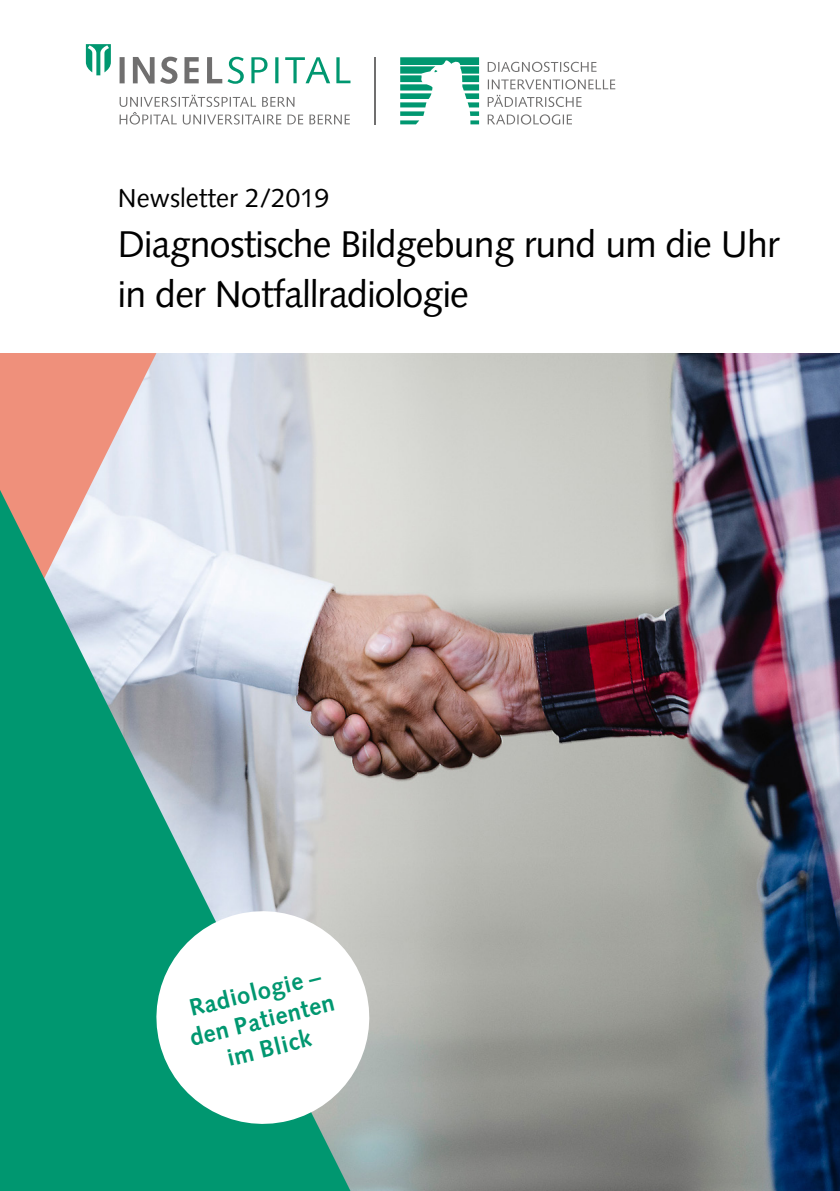
<style>
.page{position:relative;width:840px;height:1191px;background:#fff}
.page>*{position:absolute;margin:0;border:0;box-sizing:border-box;transform-origin:0 0}
.Broschürentitel_21pt{font:37.4px/50px "Syntax LT Pro";letter-spacing:-.02em;color:#000}
.Spitzmarken_Cover_13{font:26px "Syntax LT Pro";color:#000}
.UG_Titel_70__schwarz{font:700 24px "Syntax LT Pro";color:#009770}
</style>
<div class="page">
<img style="left:156px;top:353px;width:683px;height:838px">
<svg style="left:0;top:353px;width:156px;height:137px;background:#eca394"></svg>
<svg style="left:0;top:490px;width:350px;height:701px;background:#67b0a1"></svg>
<svg style="left:86px;top:44px;width:25px;height:31px"></svg>
<svg style="left:119px;top:95px;width:230px;height:30px"></svg>
<svg style="left:251px;top:57px;width:99px;height:26px"></svg>
<svg style="left:160px;top:57px;width:17px;height:27px"></svg>
<svg style="left:184px;top:57px;width:14px;height:26px"></svg>
<svg style="left:133px;top:57px;width:21px;height:26px"></svg>
<div style="left:119px;top:57px;width:6px;height:26px;background:#706f6f"></div>
<svg style="left:207px;top:57px;width:37px;height:27px"></svg>
<hr style="left:374px;top:57px;width:1px;height:67px;background:#706f6f">
<svg style="left:400px;top:57px;width:79px;height:67px"></svg>
<svg style="left:487px;top:79px;width:128px;height:10px"></svg>
<svg style="left:487px;top:114px;width:84px;height:11px"></svg>
<svg style="left:487px;top:62px;width:109px;height:10px"></svg>
<svg style="left:487px;top:95px;width:94px;height:12px"></svg>
<svg style="left:145px;top:900px;width:235px;height:234px"></svg>
<p class="Spitzmarken_Cover_13" style="left:118px;top:182px;width:212px">Newsletter 2/2019</p>
<p class="Broschürentitel_21pt" style="left:118px;top:219px;width:662px">Diagnostische Bildgebung rund um die Uhr in der Notfallradiologie</p>
<p class="UG_Titel_70__schwarz" style="left:186px;top:994px;width:136px;rotate:-14deg">Radiologie –</p>
<p class="UG_Titel_70__schwarz" style="left:186px;top:1024px;width:150px;rotate:-14deg">den Patienten</p>
<p class="UG_Titel_70__schwarz" style="left:224px;top:1044px;width:88px;rotate:-14deg">im Blick</p>
</div>
